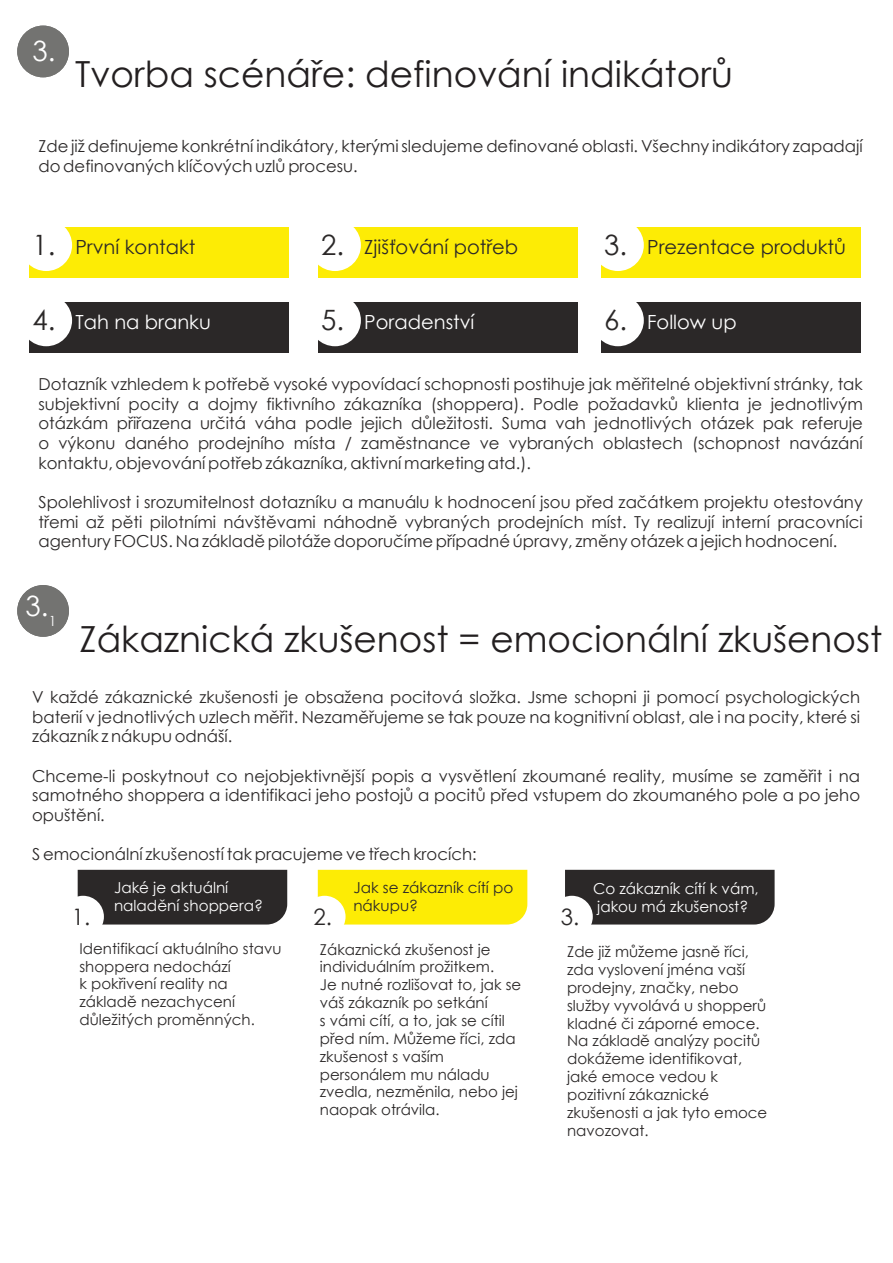
<style>
.page{position:relative;width:893px;height:1263px;background:#fff}
.page>*{position:absolute;margin:0;border:0;box-sizing:border-box;transform-origin:0 0}
.t1{font:36px "Century Gothic";color:#231f20}
.t2{font:28.05px "Century Gothic";color:#fff}
.t3{font:28.05px "Century Gothic";color:#2b2828}
.t4{font:22.65px "Century Gothic";color:#2b2828}
.t5{font:19.5px "Century Gothic";color:#2b2828}
.t6{font:19.5px "Century Gothic";color:#fff}
.t7{font:16.5px/19.6px "Century Gothic";color:#2b2828;text-align:justify}
.t8{font:15.15px/18px "Century Gothic";color:#fff}
.t9{font:15.15px/18px "Century Gothic";color:#2b2828}
.t10{font:15px/17.9px "Century Gothic";color:#2b2828}
.s1{font-size:28.05px}
.s2{font-size:28.05px;color:#2b2828}
</style>
<div class="page">
<div style="left:318px;top:870px;width:209px;height:55px;background:#fdec05"></div>
<div style="left:29px;top:227px;width:260px;height:50px;background:#fdec05"></div>
<div style="left:20px;top:219px;width:52px;height:52px;background:#fff;border-radius:50%"></div>
<div style="left:318px;top:227px;width:260px;height:50px;background:#fdec05"></div>
<div style="left:309px;top:219px;width:52px;height:52px;background:#fff;border-radius:50%"></div>
<div style="left:601px;top:227px;width:259px;height:50px;background:#fdec05"></div>
<div style="left:592px;top:219px;width:52px;height:52px;background:#fff;border-radius:50%"></div>
<div style="left:29px;top:302px;width:260px;height:51px;background:#2b2828"></div>
<div style="left:20px;top:295px;width:52px;height:51px;background:#fff;border-radius:50%"></div>
<div style="left:318px;top:302px;width:260px;height:51px;background:#2b2828"></div>
<div style="left:309px;top:295px;width:52px;height:51px;background:#fff;border-radius:50%"></div>
<div style="left:601px;top:302px;width:259px;height:51px;background:#2b2828"></div>
<div style="left:592px;top:295px;width:52px;height:51px;background:#fff;border-radius:50%"></div>
<div style="left:17px;top:26px;width:52px;height:51px;background:#737371;border-radius:50%"></div>
<div style="left:78px;top:870px;width:209px;height:55px;background:#2b2828"></div>
<div style="left:62px;top:896px;width:42px;height:42px;background:#fff;border-radius:50%"></div>
<div style="left:304px;top:896px;width:41px;height:42px;background:#fff;border-radius:50%"></div>
<div style="left:565px;top:870px;width:209px;height:55px;background:#2b2828"></div>
<div style="left:551px;top:896px;width:42px;height:42px;background:#fff;border-radius:50%"></div>
<div style="left:17px;top:585px;width:52px;height:52px;background:#737371;border-radius:50%"></div>
<h2 class="t2" style="left:33px;top:33px;width:24px">3.</h2>
<h1 class="t1" style="left:75px;top:51px;width:659px">Tvorba scénáře: definování indikátorů</h1>
<p class="t7" style="left:38px;top:136px;width:826px">Zde již definujeme konkrétní indikátory, kterými sledujeme definované oblasti. Všechny indikátory zapadají do definovaných klíčových uzlů procesu.</p>
<p class="t5" style="left:32px;top:234px;width:165px"><span class="s1">1.</span> První kontakt</p>
<p class="t5" style="left:364px;top:234px;width:155px">Zjišťování potřeb</p>
<p class="t5" style="left:604px;top:234px;width:243px"><span class="s1">3.</span> Prezentace produktů</p>
<h2 class="t3" style="left:321px;top:227px;width:24px">2.</h2>
<p class="t6" style="left:32px;top:310px;width:180px"><span class="s2">4.</span> Tah na branku</p>
<p class="t6" style="left:321px;top:310px;width:155px"><span class="s2">5.</span> Poradenství</p>
<p class="t6" style="left:604px;top:310px;width:134px"><span class="s2">6.</span> Follow up</p>
<p class="t7" style="left:38px;top:374px;width:826px">Dotazník vzhledem k potřebě vysoké vypovídací schopnosti postihuje jak měřitelné objektivní stránky, tak subjektivní pocity a dojmy fiktivního zákazníka (shoppera). Podle požadavků klienta je jednotlivým otázkám přiřazena určitá váha podle jejich důležitosti. Suma vah jednotlivých otázek pak referuje o výkonu daného prodejního místa / zaměstnance ve vybraných oblastech (schopnost navázání kontaktu, objevování potřeb zákazníka, aktivní marketing atd.).</p>
<p class="t7" style="left:38px;top:492px;width:826px">Spolehlivost i srozumitelnost dotazníku a manuálu k hodnocení jsou před začátkem projektu otestovány třemi až pěti pilotními návštěvami náhodně vybraných prodejních míst. Ty realizují interní pracovníci agentury FOCUS. Na základě pilotáže doporučíme případné úpravy, změny otázek a jejich hodnocení.</p>
<h2 class="t2" style="left:25px;top:590px;width:32px">3 .3 .<sub>1</sub></h2>
<h1 class="t1" style="left:79px;top:616px;width:804px">Zákaznická zkušenost = emocionální zkušenost</h1>
<p class="t7" style="left:32px;top:687px;width:829px">V každé zákaznické zkušenosti je obsažena pocitová složka. Jsme schopni ji pomocí psychologických baterií v jednotlivých uzlech měřit. Nezaměřujeme se tak pouze na kognitivní oblast, ale i na pocity, které si zákazník z nákupu odnáší.</p>
<p class="t7" style="left:32px;top:765px;width:829px">Chceme-li poskytnout co nejobjektivnější popis a vysvětlení zkoumané reality, musíme se zaměřit i na samotného shoppera a identifikaci jeho postojů a pocitů před vstupem do zkoumaného pole a po jeho opuštění.</p>
<p class="t7" style="left:32px;top:844px;width:446px">S emocionální zkušeností tak pracujeme ve třech krocích:</p>
<p class="t9" style="left:353px;top:878px;width:161px">Jak se zákazník cítí po nákupu?</p>
<p class="t10" style="left:79px;top:939px;width:203px">Identifikací aktuálního stavu shoppera nedochází<br>k pokřivení reality na základě nezachycení důležitých proměnných.</p>
<p class="t8" style="left:114px;top:878px;width:150px">Jaké je aktuální naladění shoppera?</p>
<p class="t8" style="left:593px;top:879px;width:167px">Co zákazník cítí k vám, jakou má zkušenost?</p>
<h3 class="t4" style="left:72px;top:902px;width:20px">1.</h3>
<h3 class="t4" style="left:313px;top:902px;width:20px">2.</h3>
<h3 class="t4" style="left:561px;top:902px;width:20px">3.</h3>
<p class="t10" style="left:320px;top:940px;width:203px">Zákaznická zkušenost je individuálním prožitkem.<br>Je nutné rozlišovat to, jak se váš zákazník po setkání<br>s vámi cítí, a to, jak se cítil před ním. Můžeme říci, zda zkušenost s vaším personálem mu náladu zvedla, nezměnila, nebo jej naopak otrávila.</p>
<p class="t10" style="left:567px;top:942px;width:202px">Zde již můžeme jasně říci, zda vyslovení jména vaší prodejny, značky, nebo služby vyvolává u shopperů kladné či záporné emoce.<br>Na základě analýzy pocitů dokážeme identifikovat, jaké emoce vedou k pozitivní zákaznické zkušenosti a jak tyto emoce navozovat.</p>
</div>
